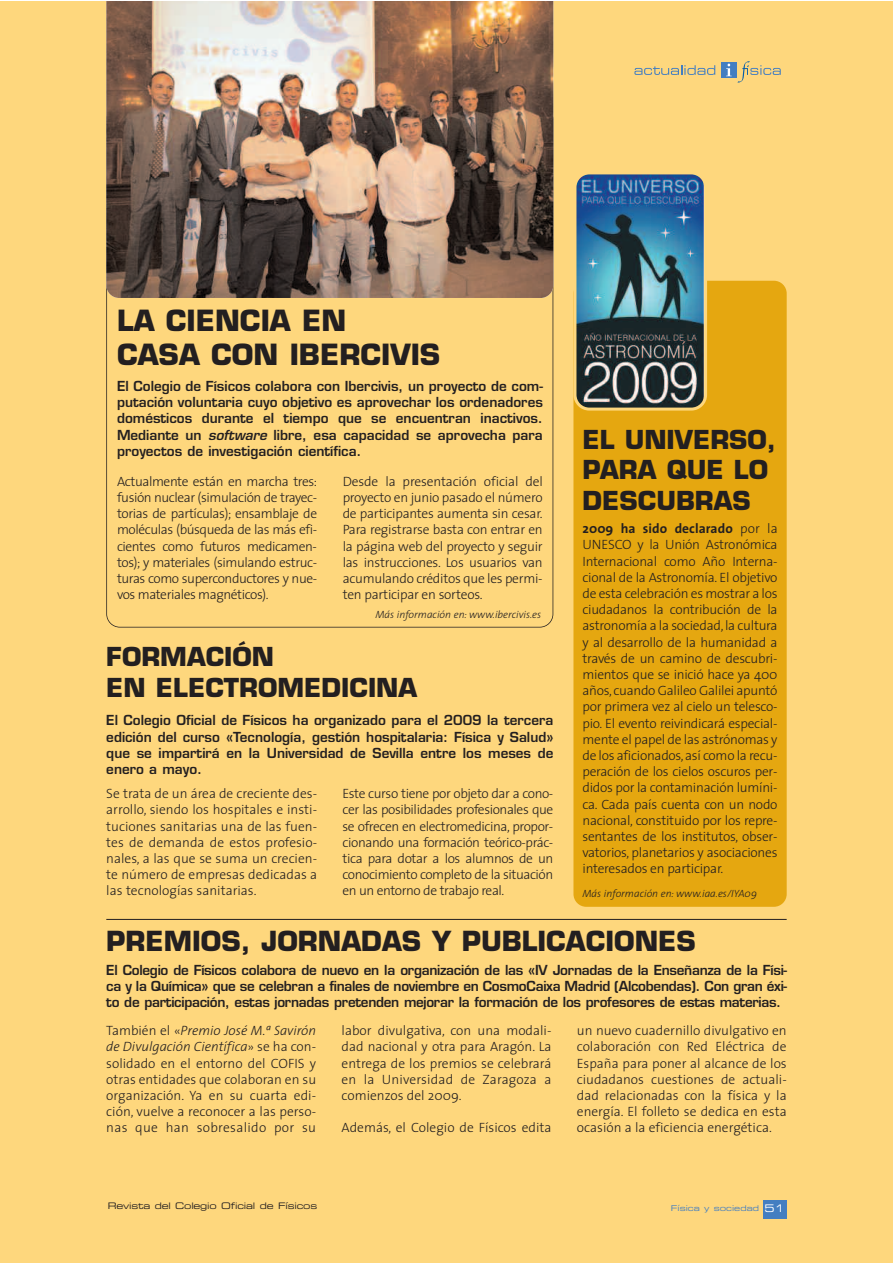
<style>
.page{position:relative;width:893px;height:1263px;background:#fff}
.page>*{position:absolute;margin:0;border:0;box-sizing:border-box;transform-origin:0 0}
.t1{font:700 28.5px/34.2px "Eurostile";color:#231f20}
.t2{font:700 27px "Eurostile";color:#231f20}
.t3{font:700 25.5px/30.6px "Eurostile";color:#231f20}
.t4{font:300 13.5px/16.2px "The Sans";letter-spacing:-.005em;color:#231f20;text-align:justify}
.t5{font:600 13.5px/16.2px "Eurostile";color:#231f20;text-align:justify}
.t6{font:italic 300 10.5px "The Sans";color:#231f20}
.t7{font:9px "Eurostile Extended Two";letter-spacing:-.02em;color:#231f20}
.t8{font:7.95px "Eurostile Extended Two";color:#437ec1}
.s1{font-style:italic}
.s2{font-weight:700}
.s3{font-size:10.5px;color:#fff}
</style>
<div class="page">
<div style="left:0;top:1px;width:892px;height:1262px;background:#fed77d"></div>
<div style="left:573px;top:281px;width:214px;height:626px;background:#e5a710;border-radius:13px"></div>
<div style="left:763px;top:1200px;width:24px;height:19px;background:#437ec1"></div>
<svg style="left:634px;top:65px;width:81px;height:10px"></svg>
<div style="left:721px;top:62px;width:15px;height:16px;background:#437ec1"></div>
<svg style="left:726px;top:61px;width:55px;height:21px"></svg>
<img style="left:573px;top:174px;width:134px;height:237px">
<hr style="left:106px;top:919px;width:681px;height:1px;background:#231f20">
<img style="left:106px;top:1px;width:447px;height:297px">
<h1 class="t1" style="left:117px;top:306px;width:325px">LA CIENCIA EN<br>CASA CON IBERCIVIS</h1>
<p class="t5" style="left:117px;top:379px;width:427px">El Colegio de Físicos colabora con Ibercivis, un proyecto de com&shy;putación voluntaria cuyo objetivo es aprovechar los ordenadores domésticos durante el tiempo que se encuentran inactivos.<br>Mediante un <span class="s1">software</span> libre, esa capacidad se aprovecha para proyectos de investigación científica.</p>
<p class="t4" style="left:117px;top:474px;width:202px">Actualmente están en marcha tres: fusión nuclear (simulación de trayec&shy;torias de partículas); ensamblaje de moléculas (búsqueda de las más efi&shy;cientes como futuros medicamen&shy;tos); y materiales (simulando estruc&shy;turas como superconductores y nue&shy;vos materiales magnéticos).</p>
<p class="t4" style="left:343px;top:474px;width:202px">Desde la presentación oficial del proyecto en junio pasado el número de participantes aumenta sin cesar.<br>Para registrarse basta con entrar en la página web del proyecto y seguir las instrucciones. Los usuarios van acumulando créditos que les permi&shy;ten participar en sorteos.</p>
<p class="t6" style="left:375px;top:610px;width:167px">Más información en: www.ibercivis.es</p>
<h3 class="t3" style="left:106px;top:644px;width:312px">FORMACIÓN<br>EN ELECTROMEDICINA</h3>
<p class="t5" style="left:106px;top:714px;width:449px">El Colegio Oficial de Físicos ha organizado para el 2009 la tercera edición del curso «Tecnología, gestión hospitalaria: Física y Salud» que se impartirá en la Universidad de Sevilla entre los meses de enero a mayo.</p>
<p class="t4" style="left:106px;top:787px;width:212px">Se trata de un área de creciente des&shy;arrollo, siendo los hospitales e insti&shy;tuciones sanitarias una de las fuen&shy;tes de demanda de estos profesio&shy;nales, a las que se suma un crecien&shy;te número de empresas dedicadas a las tecnologías sanitarias.</p>
<p class="t4" style="left:343px;top:787px;width:212px">Este curso tiene por objeto dar a cono&shy;cer las posibilidades profesionales que se ofrecen en electromedicina, propor&shy;cionando una formación teórico-prác&shy;tica para dotar a los alumnos de un conocimiento completo de la situación en un entorno de trabajo real.</p>
<h3 class="t3" style="left:582px;top:427px;width:195px">EL UNIVERSO,<br>PARA QUE LO<br>DESCUBRAS</h3>
<p class="t4" style="left:582px;top:522px;width:197px"><span class="s2">2009 ha sido declarado</span> por la UNESCO y la Unión Astronómica Internacional como Año Interna&shy;cional de la Astronomía. El objetivo de esta celebración es mostrar a los ciudadanos la contribución de la astronomía a la sociedad, la cultura y al desarrollo de la humanidad a través de un camino de descubri&shy;mientos que se inició hace ya 400 años, cuando Galileo Galilei apuntó por primera vez al cielo un telesco&shy;pio. El evento reivindicará especial&shy;mente el papel de las astrónomas y de los aficionados,así como la recu&shy;peración de los cielos oscuros per&shy;didos por la contaminación lumíni&shy;ca. Cada país cuenta con un nodo nacional, constituido por los repre&shy;sentantes de los institutos, obser&shy;vatorios, planetarios y asociaciones interesados en participar.</p>
<p class="t6" style="left:582px;top:889px;width:176px">Más información en: www.iaa.es/IYA09</p>
<h2 class="t2" style="left:106px;top:931px;width:591px">PREMIOS, JORNADAS Y PUBLICACIONES</h2>
<p class="t5" style="left:106px;top:963px;width:682px">El Colegio de Físicos colabora de nuevo en la organización de las «IV Jornadas de la Enseñanza de la Físi&shy;ca y la Química» que se celebran a finales de noviembre en CosmoCaixa Madrid (Alcobendas). Con gran éxi&shy;to de participación, estas jornadas pretenden mejorar la formación de los profesores de estas materias.</p>
<p class="t4" style="left:106px;top:1024px;width:211px">También el «<span class="s1">Premio José M.ª Savirón de Divulgación Científica</span>» se ha con&shy;solidado en el entorno del COFIS y otras entidades que colaboran en su organización. Ya en su cuarta edi&shy;ción, vuelve a reconocer a las perso&shy;nas que han sobresalido por su</p>
<p class="t4" style="left:342px;top:1024px;width:211px">labor divulgativa, con una modali&shy;dad nacional y otra para Aragón. La entrega de los premios se celebrará en la Universidad de Zaragoza a comienzos del 2009.</p>
<p class="t4" style="left:342px;top:1121px;width:211px">Además, el Colegio de Físicos edita</p>
<p class="t4" style="left:577px;top:1024px;width:211px">un nuevo cuadernillo divulgativo en colaboración con Red Eléctrica de España para poner al alcance de los ciudadanos cuestiones de actuali&shy;dad relacionadas con la física y la energía. El folleto se dedica en esta ocasión a la eficiencia energética.</p>
<p class="t7" style="left:108px;top:1202px;width:211px">Revista del Colegio Oficial de Físicos</p>
<p class="t8" style="left:671px;top:1206px;width:115px">Física y sociedad <span class="s3">51</span></p>
</div>
